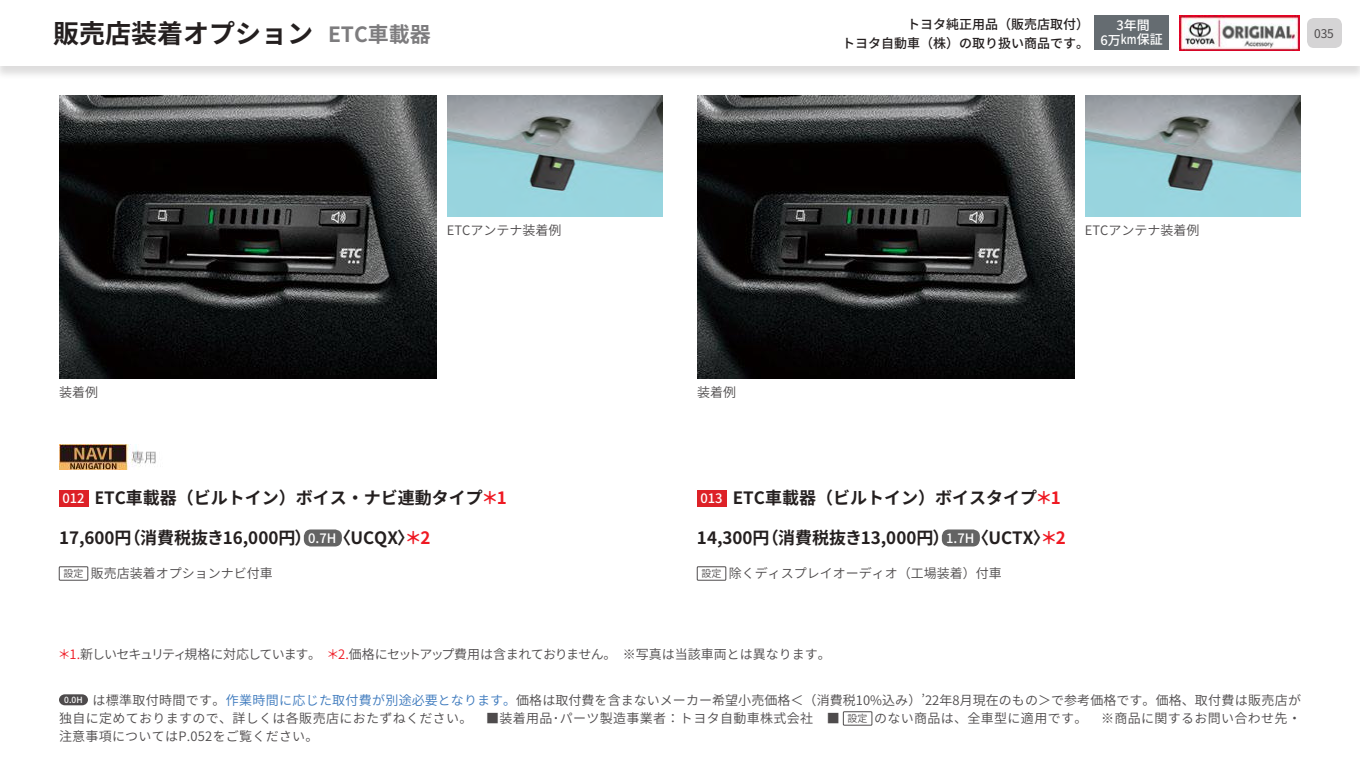
<style>
.page{position:relative;width:1360px;height:765px;background:#fff}
.page>*{position:absolute;margin:0;border:0;box-sizing:border-box;transform-origin:0 0}
.t1{font:700 26px "Noto Sans CJ Kjp";color:#241f1f}
.t2{font:700 17px "Noto Sans CJ Kjp";color:#241f1f}
.t3{font:700 17px "Noto Sans CJ Kjp";color:#241f1f;scale:.9 1}
.t4{font:600 13px/18px "Noto Sans CJ Kjp";color:#4e4b4c;text-align:justify}
.t5{font:600 13px "Noto Sans CJ Kjp";letter-spacing:-.04em;color:#4e4b4c}
.t6{font:500 13px "Noto Sans CJ Kjp";color:#241f1f}
.t7{font:500 13px/14.1px "Noto Sans CJ Kjp";color:#fff;text-align:center}
.t8{font:12px "Noto Sans CJ Kjp";color:#4e4b4c}
.s1{font-size:21px;color:#7d7c7e}
.s2{font-weight:500;font-size:13px;color:#fff}
.s3{color:#ef1923}
.s4{font-size:10px}
.s5{color:#3c79bd}
</style>
<div class="page">
<img style="left:447px;top:95px;width:216px;height:121px">
<img style="left:1085px;top:95px;width:216px;height:121px">
<img style="left:59px;top:95px;width:378px;height:283px">
<img style="left:697px;top:95px;width:378px;height:283px">
<img style="left:59px;top:444px;width:97px;height:26px">
<svg style="left:59px;top:694px;width:29px;height:11px"></svg>
<div style="left:843px;top:711px;width:29px;height:14px;border:1px solid #4e4b4c"></div>
<div style="left:697px;top:490px;width:29px;height:16px;background:#dd2127"></div>
<div style="left:942px;top:530px;width:38px;height:16px;background:#636363;border-radius:7px"></div>
<div style="left:697px;top:567px;width:29px;height:13px;border:1px solid #4e4b4c"></div>
<div style="left:59px;top:567px;width:29px;height:13px;border:1px solid #4e4b4c"></div>
<div style="left:304px;top:530px;width:38px;height:16px;background:#636363;border-radius:7px"></div>
<div style="left:59px;top:490px;width:29px;height:16px;background:#dd2127"></div>
<div style="left:0;top:0;width:1360px;height:80px;background:#241f1f;opacity:.15"></div>
<div style="left:0;top:0;width:1360px;height:66px;background:#fff"></div>
<div style="left:1307px;top:18px;width:35px;height:30px;background:#d5d4d5;border-radius:7px"></div>
<div style="left:1094px;top:15px;width:75px;height:35px;background:#656c71"></div>
<img style="left:1179px;top:16px;width:121px;height:34px">
<h1 class="t1" style="left:53px;top:19px;width:379px">販売店装着オプション <span class="s1">ETC車載器</span></h1>
<p class="t6" style="left:907px;top:17px;width:183px">トヨタ純正用品（販売店取付）</p>
<p class="t6" style="left:842px;top:36px;width:248px">トヨタ自動車（株）の取り扱い商品です。</p>
<p class="t7" style="left:1101px;top:19px;width:64px">3年間<br>6万km保証</p>
<p class="t8" style="left:1314px;top:26px;width:21px">035</p>
<p class="t4" style="left:447px;top:221px;width:116px">ETCアンテナ装着例</p>
<p class="t4" style="left:1085px;top:221px;width:116px">ETCアンテナ装着例</p>
<p class="t4" style="left:59px;top:384px;width:40px">装着例</p>
<p class="t4" style="left:697px;top:384px;width:40px">装着例</p>
<h2 class="t3" style="left:62px;top:489px;width:495px"><span class="s2">012</span> ETC車載器（ビルトイン）ボイス・ナビ連動タイプ<span class="s3">＊1</span></h2>
<h2 class="t2" style="left:59px;top:529px;width:373px">17,600円（消費税抜き16,000円）<span class="s2">0.7H</span>〈UCQX〉<span class="s3">＊2</span></h2>
<h2 class="t2" style="left:700px;top:489px;width:362px"><span class="s2">013</span> ETC車載器（ビルトイン）ボイスタイプ<span class="s3">＊1</span></h2>
<h2 class="t2" style="left:697px;top:529px;width:370px">14,300円（消費税抜き13,000円）<span class="s2">1.7H</span>〈UCTX〉<span class="s3">＊2</span></h2>
<p class="t4" style="left:64px;top:565px;width:211px"><span class="s4">設定</span> 販売店装着オプションナビ付車</p>
<p class="t4" style="left:702px;top:565px;width:302px"><span class="s4">設定</span> 除くディスプレイオーディオ（工場装着）付車</p>
<p class="t5" style="left:58px;top:647px;width:774px"><span class="s3">＊1.</span>新しいセキュリティ規格に対応しています。　<span class="s3">＊2.</span>価格にセットアップ費用は含まれておりません。　※写真は当該車両とは異なります。</p>
<p class="t4" style="left:59px;top:691px;width:1244px;text-indent:5px"><sup>0.0H</sup> は標準取付時間です。<span class="s5">作業時間に応じた取付費が別途必要となります。</span>価格は取付費を含まないメーカー希望小売価格＜（消費税10%込み）’22年8月現在のもの＞で参考価格です。価格、取付費は販売店が独自に定めておりますので、詳しくは各販売店におたずねください。　■装着用品･パーツ製造事業者：トヨタ自動車株式会社　■ <span class="s4">設定</span> のない商品は、全車型に適用です。　※商品に関するお問い合わせ先・注意事項についてはP.052をご覧ください。</p>
</div>
